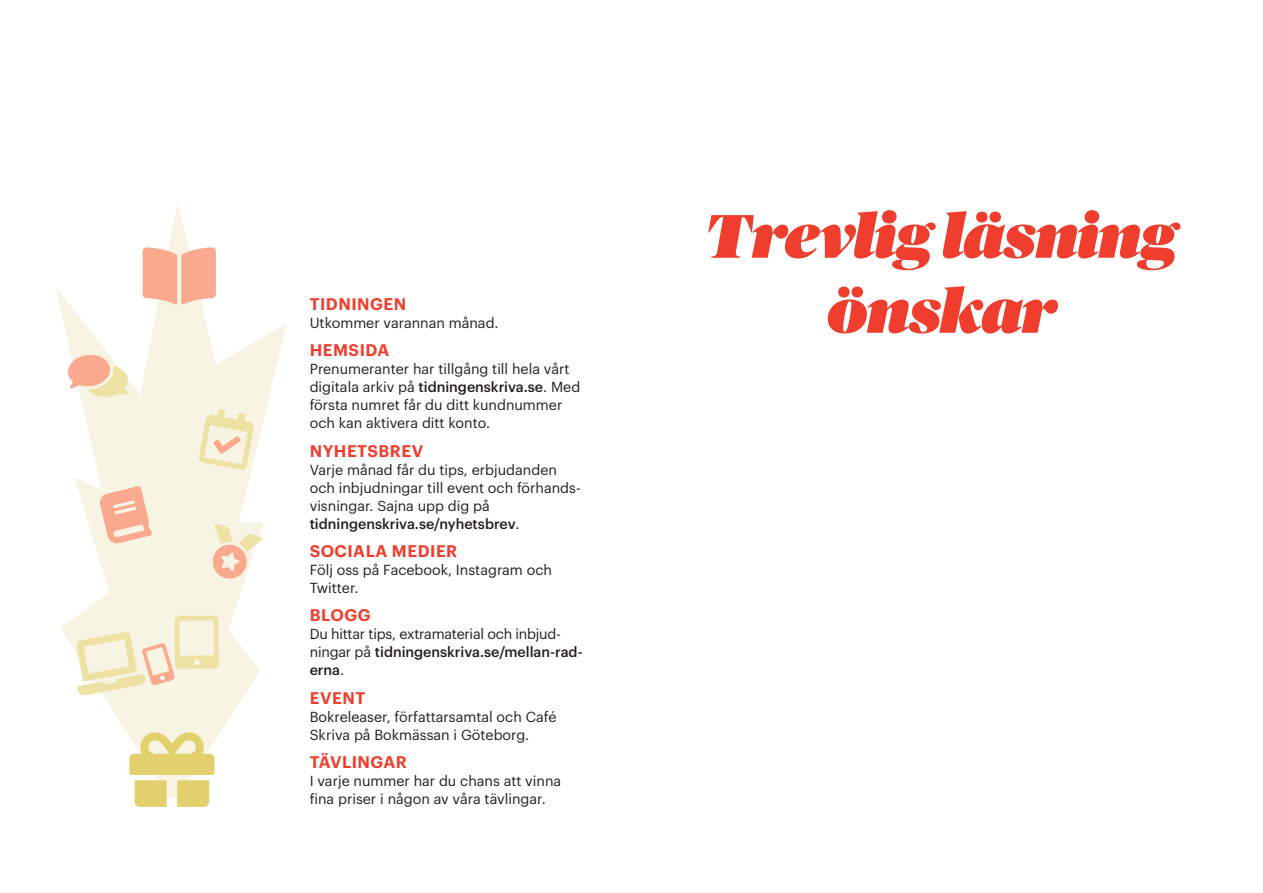
<style>
.page{position:relative;width:1263px;height:893px;background:#fff}
.page>*{position:absolute;margin:0;border:0;box-sizing:border-box;transform-origin:0 0}
.bild{font:italic 900 61.5px/75px "Publico Banner";letter-spacing:-.005em;color:#ef3e2e;text-align:center}
.t1{font:600 16.5px "Graphik";letter-spacing:.03em;color:#ef3e2e}
.t2{font:14.25px/18px "Graphik";color:#231f20}
.s1{font-weight:500}
</style>
<div class="page">
<svg style="left:55px;top:202px;width:232px;height:275px"></svg>
<svg style="left:61px;top:618px;width:13px;height:31px"></svg>
<svg style="left:74px;top:477px;width:190px;height:297px;fill:#f8f4e3"></svg>
<svg style="left:129px;top:732px;width:85px;height:75px;background:#eadd97"></svg>
<svg style="left:76px;top:616px;width:143px;height:79px;background:#f5eccf"></svg>
<svg style="left:68px;top:355px;width:61px;height:42px"></svg>
<svg style="left:143px;top:247px;width:73px;height:57px;background:#f8b69d"></svg>
<svg style="left:100px;top:486px;width:52px;height:58px;background:#f8c6af"></svg>
<svg style="left:199px;top:409px;width:55px;height:61px;background:#f4e9c7"></svg>
<svg style="left:213px;top:524px;width:49px;height:55px"></svg>
<p class="t1" style="left:310px;top:291px;width:98px">TIDNINGEN</p>
<p class="t2" style="left:310px;top:313px;width:190px">Utkommer varannan månad.</p>
<p class="t1" style="left:310px;top:338px;width:81px">HEMSIDA</p>
<p class="t2" style="left:310px;top:359px;width:272px">Prenumeranter har tillgång till hela vårt digitala arkiv på <span class="s1">tidningenskriva.se</span>. Med första numret får du ditt kundnummer och kan aktivera ditt konto.</p>
<p class="t1" style="left:310px;top:438px;width:115px">NYHETSBREV</p>
<p class="t2" style="left:310px;top:459px;width:273px">Varje månad får du tips, erbjudanden och inbjudningar till event och förhands&shy;visningar. Sajna upp dig på <span class="s1">tidningenskriva.se/nyhetsbrev</span>.</p>
<p class="t1" style="left:310px;top:538px;width:149px">SOCIALA MEDIER</p>
<p class="t2" style="left:310px;top:559px;width:244px">Följ oss på Facebook, Instagram och<br>Twitter.</p>
<p class="t1" style="left:310px;top:603px;width:62px">BLOGG</p>
<p class="t2" style="left:310px;top:624px;width:273px">Du hittar tips, extramaterial och inbjud&shy;ningar på <span class="s1">tidningenskriva.se/mellan-rad&shy;erna</span>.</p>
<p class="t1" style="left:310px;top:685px;width:57px">EVENT</p>
<p class="t2" style="left:310px;top:706px;width:248px">Bokreleaser, författarsamtal och Café<br>Skriva på Bokmässan i Göteborg.</p>
<p class="t1" style="left:310px;top:749px;width:99px">TÄVLINGAR</p>
<p class="t2" style="left:310px;top:770px;width:253px">I varje nummer har du chans att vinna fina priser i någon av våra tävlingar.</p>
<p class="bild" style="left:705px;top:195px;width:473px">Trevlig läsning önskar</p>
</div>
